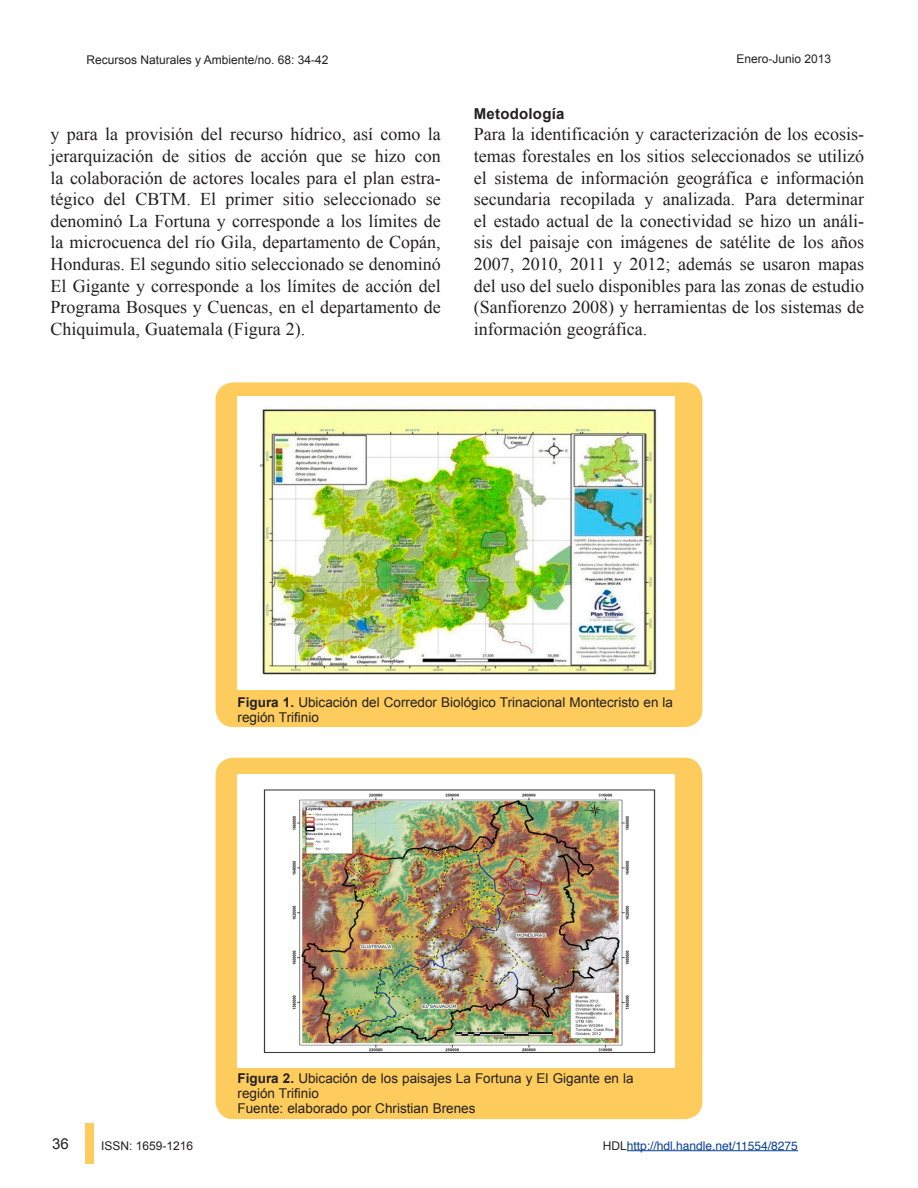
<style>
.page{position:relative;width:918px;height:1188px;background:#fff}
.page>*{position:absolute;margin:0;border:0;box-sizing:border-box;transform-origin:0 0}
.Texto_sub_sin_sang{font:18px/21.6px "Times New Roman";color:#231f20;text-align:justify}
.Subtitulos_1{font:700 15px "Arial";letter-spacing:.015em;color:#231f20}
.t1{font:15px "Arial";color:#231f20}
.Figuras{font:13.5px/15px "Arial";color:#231f20}
.t2{font:12px "Arial";color:#231f20}
.t3{font:12px "Helvetica";color:#073f93}
.s1{font-weight:700}
.s2{font-family:"Arial";color:#231f20}
</style>
<div class="page">
<div style="left:85px;top:1123px;width:9px;height:41px;background:#fecc5c"></div>
<hr style="left:627px;top:1150px;width:171px;height:1px;background:#073f93">
<div style="left:216px;top:382px;width:486px;height:345px;background:#fecc5c;border-radius:18px"></div>
<div style="left:216px;top:758px;width:486px;height:361px;background:#fecc5c;border-radius:18px"></div>
<div style="left:238px;top:775px;width:437px;height:293px;background:#fff"></div>
<img style="left:263px;top:789px;width:393px;height:264px">
<div style="left:238px;top:396px;width:437px;height:294px;background:#fff"></div>
<img style="left:261px;top:409px;width:396px;height:266px">
<p class="t2" style="left:87px;top:52px;width:244px">Recursos Naturales y Ambiente/no. 68: 34-42</p>
<p class="Texto_sub_sin_sang" style="left:51px;top:123px;width:392px">y para la provisión del recurso hídrico, así como la jerarquización de sitios de acción que se hizo con la colaboración de actores locales para el plan estra&shy;tégico del CBTM. El primer sitio seleccionado se denominó La Fortuna y corresponde a los límites de la microcuenca del río Gila, departamento de Copán, Honduras. El segundo sitio seleccionado se denominó El Gigante y corresponde a los límites de acción del Programa Bosques y Cuencas, en el departamento de Chiquimula, Guatemala (Figura 2).</p>
<p class="t2" style="left:736px;top:51px;width:96px">Enero-Junio 2013</p>
<p class="Subtitulos_1" style="left:474px;top:104px;width:92px">Metodología</p>
<p class="Texto_sub_sin_sang" style="left:474px;top:123px;width:392px">Para la identificación y caracterización de los ecosis&shy;temas forestales en los sitios seleccionados se utilizó el sistema de información geográfica e información secundaria recopilada y analizada. Para determinar el estado actual de la conectividad se hizo un análi&shy;sis del paisaje con imágenes de satélite de los años 2007, 2010, 2011 y 2012; además se usaron mapas del uso del suelo disponibles para las zonas de estudio (Sanfiorenzo 2008) y herramientas de los sistemas de información geográfica.</p>
<p class="Figuras" style="left:238px;top:694px;width:437px"><span class="s1">Figura 1.</span> Ubicación del Corredor Biológico Trinacional Montecristo en la región Trifinio</p>
<p class="t1" style="left:52px;top:1134px;width:18px">36</p>
<p class="t2" style="left:101px;top:1137px;width:94px">ISSN: 1659-1216</p>
<p class="Figuras" style="left:238px;top:1071px;width:398px"><span class="s1">Figura 2.</span> Ubicación de los paisajes La Fortuna y El Gigante en la región Trifinio</p>
<p class="Figuras" style="left:238px;top:1101px;width:239px">Fuente: elaborado por Christian Brenes</p>
<p class="t3" style="left:603px;top:1136px;width:197px"><span class="s2">HDL</span>http://hdl.handle.net/11554/8275</p>
</div>
